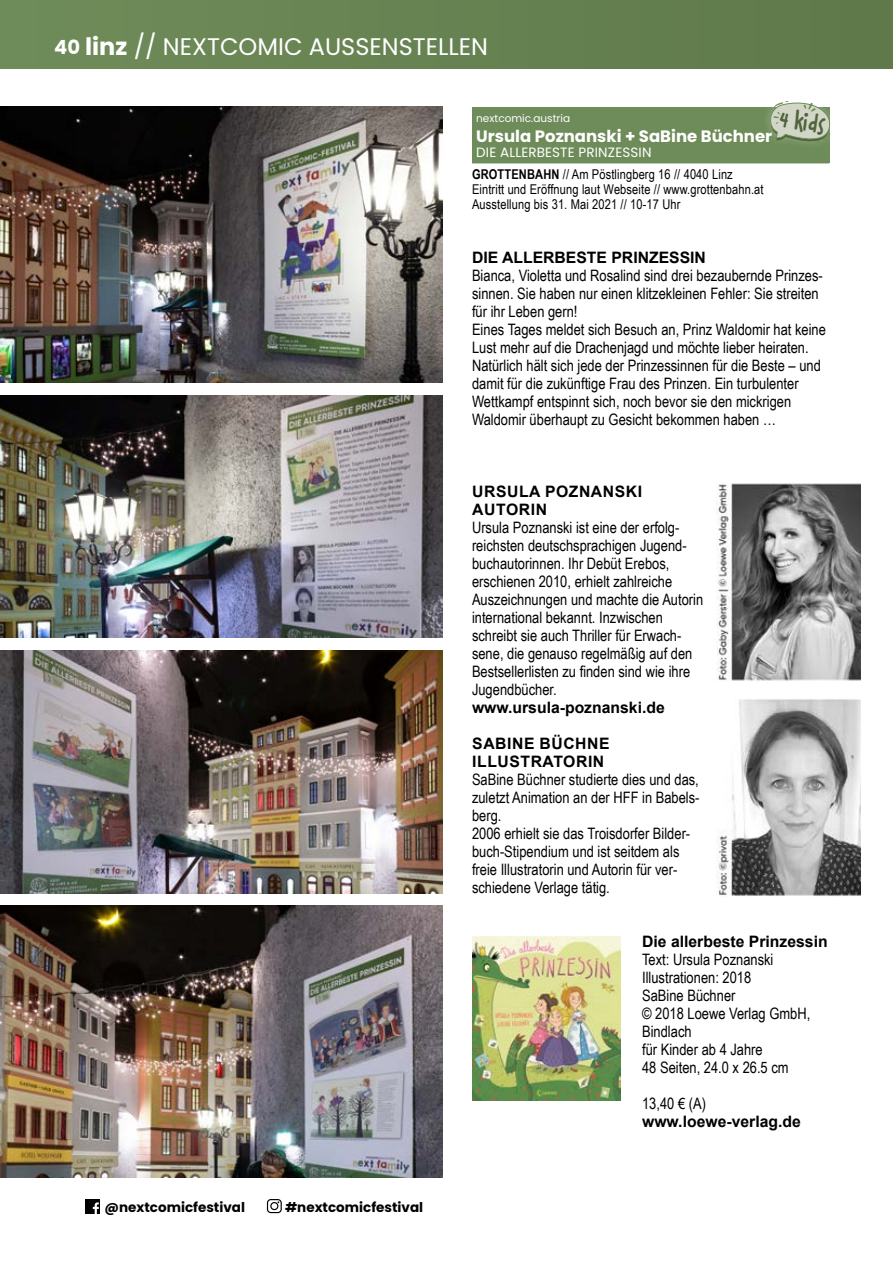
<style>
.page{position:relative;width:893px;height:1263px;background:#fff}
.page>*{position:absolute;margin:0;border:0;box-sizing:border-box;transform-origin:0 0}
.t1{font:24px "Poppins";color:#fff}
.t2{font:700 21px "Chauncy Pro";color:#4f643c}
.t3{font:700 16.5px "Poppins";color:#fff}
.t4{font:15.75px/18px "Arial Narrow";color:#000}
.t5{font:700 15.75px "Arial";color:#000}
.t6{font:700 15.75px/18px "Arial";letter-spacing:.035em;color:#000}
.t7{font:13.5px/15px "Arial Narrow";letter-spacing:.01em;color:#000}
.t8{font:700 13.5px "Poppins";color:#000}
.t9{font:13.5px "Poppins";letter-spacing:.01em;color:#fff}
.t10{font:10.5px "Poppins";color:#fff}
.s1{font-weight:700;font-size:19.5px}
.s2{font-weight:700}
</style>
<div class="page">
<div style="left:85px;top:1199px;width:15px;height:15px;background:#000"></div>
<svg style="left:93px;top:1202px;width:6px;height:12px"></svg>
<svg style="left:266px;top:1199px;width:16px;height:15px"></svg>
<div style="left:267px;top:1199px;width:15px;height:14px;border:1px solid #000;border-radius:3px"></div>
<div style="left:270px;top:1202px;width:8px;height:8px;border:1px solid #000;border-radius:50%"></div>
<div style="left:472px;top:107px;width:357px;height:56px;background:#6e8c59"></div>
<hr style="left:472px;top:163px;width:357px;height:1px;background:#6e8c59">
<svg style="left:767px;top:101px;width:64px;height:58px"></svg>
<img style="left:716px;top:483px;width:144px;height:413px">
<img style="left:472px;top:936px;width:149px;height:165px">
<img style="left:0;top:106px;width:442px;height:277px">
<img style="left:0;top:395px;width:442px;height:243px">
<img style="left:0;top:906px;width:442px;height:272px">
<img style="left:0;top:651px;width:442px;height:242px">
<div style="left:0;top:0;width:893px;height:68px;background:#678252"></div>
<h1 class="t1" style="left:54px;top:33px;width:435px"><span class="s1">40</span> <span class="s2">linz</span> // NEXTCOMIC AUSSENSTELLEN</h1>
<h2 class="t2" style="left:782px;top:106px;width:47px;rotate:10deg">4 kids</h2>
<p class="t10" style="left:476px;top:113px;width:95px">nextcomic.austria</p>
<p class="t3" style="left:476px;top:127px;width:297px">Ursula Poznanski + SaBine Büchner</p>
<p class="t9" style="left:476px;top:144px;width:177px">DIE ALLERBESTE PRINZESSIN</p>
<p class="t7" style="left:472px;top:166px;width:293px"><span class="s2">GROTTENBAHN</span> // Am Pöstlingberg 16 // 4040 Linz<br>Eintritt und Eröffnung laut Webseite // www.grottenbahn.at<br>Ausstellung bis 31. Mai 2021 // 10-17 Uhr</p>
<p class="t5" style="left:472px;top:246px;width:235px">DIE ALLERBESTE PRINZESSIN</p>
<p class="t4" style="left:472px;top:266px;width:355px">Bianca, Violetta und Rosalind sind drei bezaubernde Prinzes&shy;sinnen. Sie haben nur einen klitzekleinen Fehler: Sie streiten für ihr Leben gern!<br>Eines Tages meldet sich Besuch an, Prinz Waldomir hat keine Lust mehr auf die Drachenjagd und möchte lieber heiraten.<br>Natürlich hält sich jede der Prinzessinnen für die Beste – und damit für die zukünftige Frau des Prinzen. Ein turbulenter Wettkampf entspinnt sich, noch bevor sie den mickrigen Waldomir überhaupt zu Gesicht bekommen haben …</p>
<p class="t8" style="left:105px;top:1200px;width:142px">@nextcomicfestival</p>
<p class="t8" style="left:285px;top:1200px;width:140px">#nextcomicfestival</p>
<p class="t6" style="left:472px;top:482px;width:171px">URSULA POZNANSKI<br>AUTORIN</p>
<p class="t4" style="left:472px;top:518px;width:233px">Ursula Poznanski ist eine der erfolg&shy;reichsten deutschsprachigen Jugend&shy;buchautorinnen. Ihr Debüt Erebos, erschienen 2010, erhielt zahlreiche Auszeichnungen und machte die Autorin international bekannt. Inzwischen schreibt sie auch Thriller für Erwach&shy;sene, die genauso regelmäßig auf den Bestsellerlisten zu finden sind wie ihre Jugendbücher.</p>
<p class="t5" style="left:472px;top:696px;width:194px">www.ursula-poznanski.de</p>
<p class="t6" style="left:472px;top:734px;width:139px">SABINE BÜCHNE<br>ILLUSTRATORIN</p>
<p class="t4" style="left:472px;top:770px;width:229px">SaBine Büchner studierte dies und das, zuletzt Animation an der HFF in Babels&shy;berg.<br>2006 erhielt sie das Troisdorfer Bilder&shy;buch-Stipendium und ist seitdem als freie Illustratorin und Autorin für ver&shy;schiedene Verlage tätig.</p>
<p class="t5" style="left:642px;top:930px;width:187px">Die allerbeste Prinzessin</p>
<p class="t4" style="left:642px;top:950px;width:170px">Text: Ursula Poznanski<br>Illustrationen: 2018<br>SaBine Büchner<br>© 2018 Loewe Verlag GmbH,<br>Bindlach<br>für Kinder ab 4 Jahre<br>48 Seiten, 24.0 x 26.5 cm</p>
<p class="t4" style="left:642px;top:1094px;width:65px">13,40 € (A)</p>
<p class="t5" style="left:642px;top:1110px;width:160px">www.loewe-verlag.de</p>
</div>
